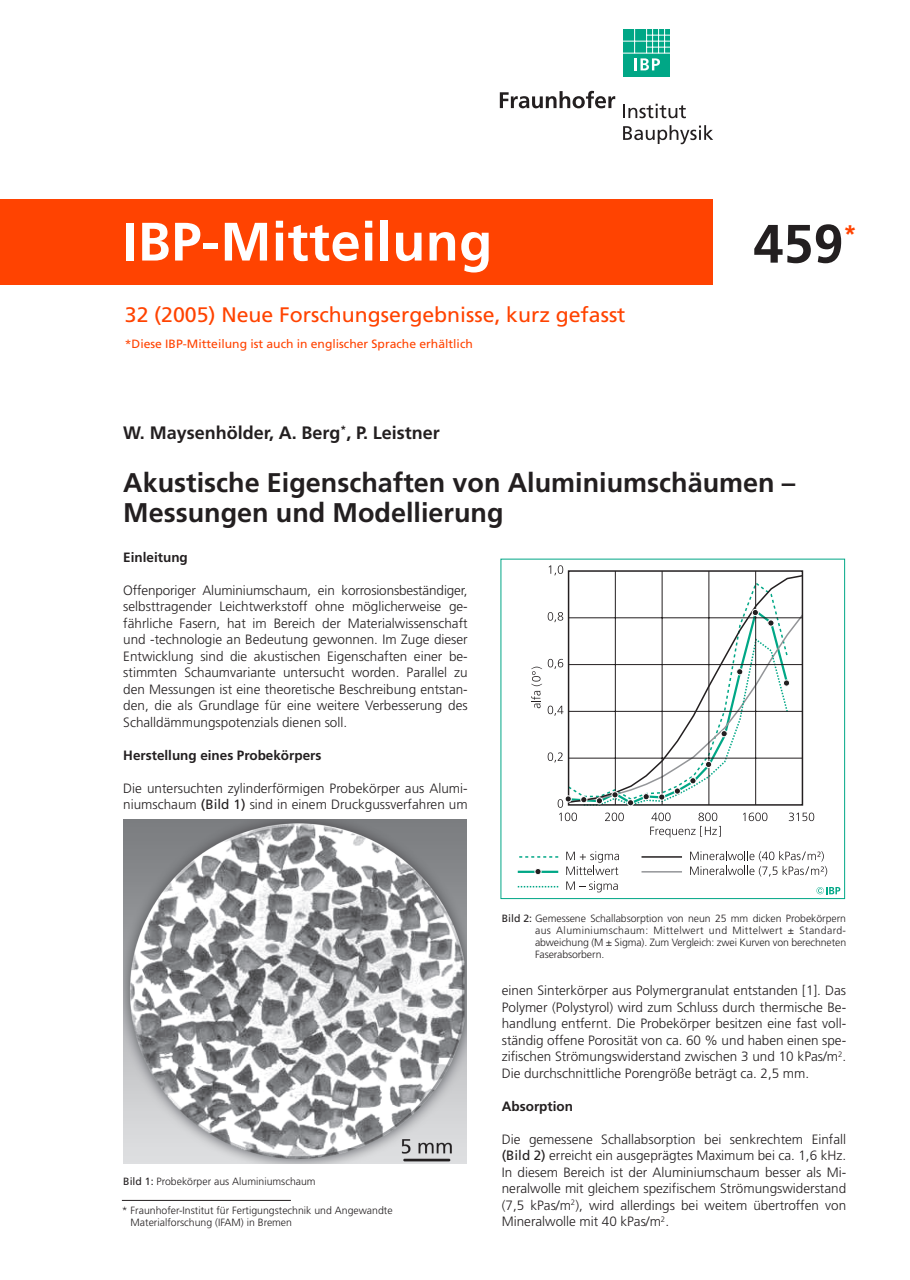
<style>
.page{position:relative;width:910px;height:1280px;background:#fff}
.page>*{position:absolute;margin:0;border:0;box-sizing:border-box;transform-origin:0 0}
.t1{font:700 54px "Frutiger";letter-spacing:.01em;color:#fff}
.t2{font:700 54px "Frutiger";color:#231f20}
.t3{font:700 27px/30px "Frutiger";color:#231f20}
.t4{font:700 24px "Frutiger";color:#ff4301}
.t5{font:21px "Frutiger";color:#ff4301}
.t6{font:700 18px "Frutiger";color:#231f20}
.t7{font:300 13.5px/16.5px "Frutiger";color:#231f20;text-align:justify}
.t8{font:700 13.5px "Frutiger";color:#231f20}
.t9{font:12px "Frutiger";color:#ff4301}
.t10{font:300 10.5px/12px "Frutiger";color:#231f20;text-align:justify}
.s1{font-weight:400}
</style>
<div class="page">
<svg style="left:623px;top:125px;width:90px;height:19px"></svg>
<svg style="left:623px;top:104px;width:63px;height:14px"></svg>
<svg style="left:500px;top:91px;width:115px;height:17px"></svg>
<div style="left:623px;top:30px;width:47px;height:47px;background:#00a786"></div>
<hr style="left:622px;top:53px;width:49px;height:1px;background:#fff">
<hr style="left:622px;top:41px;width:49px;height:1px;background:#fff">
<svg style="left:634px;top:30px;width:36px;height:40px"></svg>
<div style="left:0;top:200px;width:713px;height:85px;background:#ff4301"></div>
<img style="left:123px;top:820px;width:343px;height:344px">
<hr style="left:641px;top:856px;width:41px;height:2px;background:#231f20">
<svg style="left:519px;top:856px;width:39px;height:2px"></svg>
<hr style="left:641px;top:871px;width:41px;height:1px;background:#939598">
<hr style="left:518px;top:871px;width:40px;height:2px;background:#00a786">
<svg style="left:518px;top:886px;width:40px;height:1px"></svg>
<svg style="left:567px;top:574px;width:237px;height:34px"></svg>
<svg style="left:531px;top:667px;width:11px;height:41px"></svg>
<svg style="left:549px;top:565px;width:14px;height:10px"></svg>
<svg style="left:690px;top:851px;width:137px;height:26px"></svg>
<svg style="left:566px;top:851px;width:53px;height:24px"></svg>
<svg style="left:566px;top:881px;width:52px;height:11px"></svg>
<div style="left:501px;top:559px;width:344px;height:340px;border:1px solid #00a786"></div>
<svg style="left:816px;top:887px;width:24px;height:7px"></svg>
<hr style="left:615px;top:571px;width:1px;height:234px;background:#231f20">
<hr style="left:662px;top:571px;width:1px;height:234px;background:#231f20">
<hr style="left:708px;top:571px;width:1px;height:234px;background:#231f20">
<hr style="left:755px;top:571px;width:1px;height:234px;background:#231f20">
<svg style="left:548px;top:608px;width:266px;height:229px"></svg>
<div style="left:767px;top:619px;width:7px;height:7px;border:1px solid #fff;border-radius:50%"></div>
<div style="left:783px;top:680px;width:7px;height:6px;background:#231f20;border-radius:50%"></div>
<div style="left:783px;top:679px;width:7px;height:7px;border:1px solid #fff;border-radius:50%"></div>
<div style="left:535px;top:868px;width:6px;height:7px;background:#231f20;border-radius:50%"></div>
<div style="left:534px;top:868px;width:7px;height:7px;border:1px solid #fff;border-radius:50%"></div>
<hr style="left:122px;top:1200px;width:169px;height:1px;background:#231f20">
<h1 class="t1" style="left:122px;top:210px;width:372px">IBP-Mitteilung</h1>
<h3 class="t5" style="left:125px;top:302px;width:502px">32 (2005) Neue Forschungsergebnisse, kurz gefasst</h3>
<p class="t9" style="left:125px;top:337px;width:350px">*Diese IBP-Mitteilung ist auch in englischer Sprache erhältlich</p>
<h3 class="t6" style="left:123px;top:422px;width:318px">W. Maysenhölder, A. Berg<sup>*</sup>, P. Leistner</h3>
<h1 class="t2" style="left:753px;top:212px;width:92px">459</h1>
<h3 class="t4" style="left:843px;top:219px;width:15px">*</h3>
<h2 class="t3" style="left:123px;top:468px;width:674px">Akustische Eigenschaften von Aluminiumschäumen –<br>Messungen und Modellierung</h2>
<p class="t8" style="left:123px;top:549px;width:66px">Einleitung</p>
<p class="t7" style="left:123px;top:582px;width:346px">Offenporiger Aluminiumschaum, ein korrosionsbeständiger, selbsttragender Leichtwerkstoff ohne möglicherweise ge&shy;fährliche Fasern, hat im Bereich der Materialwissenschaft und -technologie an Bedeutung gewonnen. Im Zuge dieser Entwicklung sind die akustischen Eigenschaften einer be&shy;stimmten Schaumvariante untersucht worden. Parallel zu den Messungen ist eine theoretische Beschreibung entstan&shy;den, die als Grundlage für eine weitere Verbesserung des Schalldämmungspotenzials dienen soll.</p>
<p class="t8" style="left:123px;top:747px;width:200px">Herstellung eines Probekörpers</p>
<p class="t7" style="left:123px;top:780px;width:346px">Die untersuchten zylinderförmigen Probekörper aus Alumi&shy;niumschaum <span class="s1">(Bild 1)</span> sind in einem Druckgussverfahren um</p>
<p class="t10" style="left:123px;top:1175px;width:194px"><span class="s1">Bild 1:</span> Probekörper aus Aluminiumschaum</p>
<p class="t10" style="left:131px;top:1205px;width:263px;text-indent:-9px">* Fraunhofer-Institut für Fertigungstechnik und Angewandte<br>Materialforschung (IFAM) in Bremen</p>
<p class="t10" style="left:535px;top:913px;width:313px;text-indent:-33px"><span class="s1">Bild 2:</span> Gemessene Schallabsorption von neun 25 mm dicken Probekörpern aus Aluminiumschaum: Mittelwert und Mittelwert ± Standard&shy;abweichung (M ± Sigma). Zum Vergleich: zwei Kurven von berechneten Faserabsorbern.</p>
<p class="t7" style="left:502px;top:982px;width:346px">einen Sinterkörper aus Polymergranulat entstanden [1]. Das Polymer (Polystyrol) wird zum Schluss durch thermische Be&shy;handlung entfernt. Die Probekörper besitzen eine fast voll&shy;ständig offene Porosität von ca. 60 % und haben einen spe&shy;zifischen Strömungswiderstand zwischen 3 und 10 kPas/m<sup>2</sup>.<br>Die durchschnittliche Porengröße beträgt ca. 2,5 mm.</p>
<p class="t8" style="left:502px;top:1098px;width:73px">Absorption</p>
<p class="t7" style="left:502px;top:1131px;width:346px">Die gemessene Schallabsorption bei senkrechtem Einfall <span class="s1">(Bild 2)</span> erreicht ein ausgeprägtes Maximum bei ca. 1,6 kHz.<br>In diesem Bereich ist der Aluminiumschaum besser als Mi&shy;neralwolle mit gleichem spezifischem Strömungswiderstand (7,5 kPas/m<sup>2</sup>), wird allerdings bei weitem übertroffen von Mineralwolle mit 40 kPas/m<sup>2</sup>.</p>
</div>
